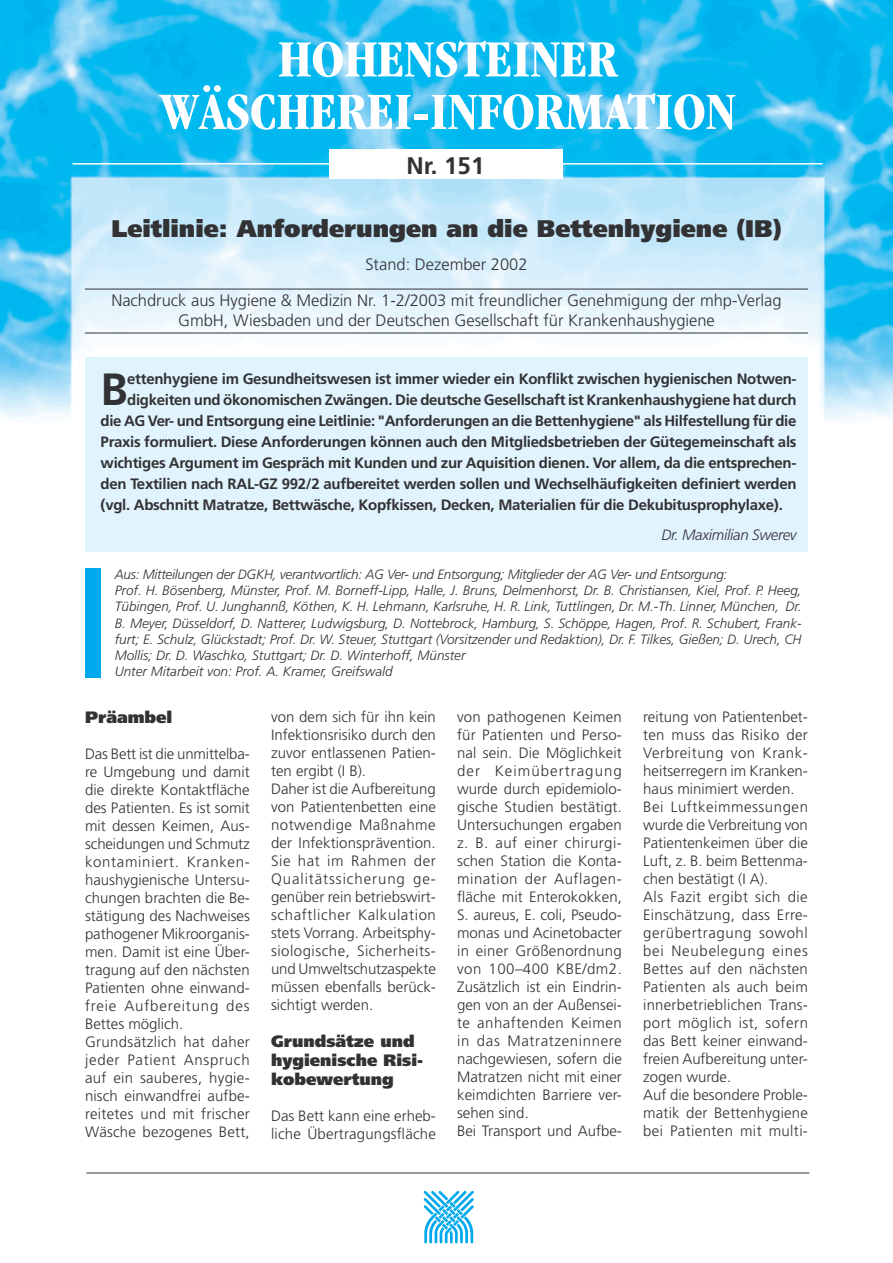
<style>
.page{position:relative;width:893px;height:1263px;background:#fff}
.page>*{position:absolute;margin:0;border:0;box-sizing:border-box;transform-origin:0 0}
.t1{font:700 condensed 54px/52.5px "Garamond";color:#fff;text-align:center}
.t2{font:700 45.15px "Frutiger";color:#323235}
.t3{font:900 24px "Frutiger";color:#323235}
.t4{font:700 24px "Frutiger";color:#323235}
.t5{font:300 16.5px/19.8px "Frutiger";color:#323235;text-align:center}
.t6{font:900 16.5px/18.8px "Frutiger";color:#323235}
.t7{font:300 15px/18px "Frutiger";color:#323235}
.t8{font:700 15px "Frutiger";letter-spacing:-.02em;color:#323235}
.t9{font:italic 300 15px "Frutiger";letter-spacing:-.02em;color:#323235}
.t10{font:italic 300 13.5px/16.2px "Frutiger";color:#323235}
</style>
<div class="page">
<img style="left:1px;top:0;width:892px;height:419px">
<hr style="left:73px;top:163px;width:750px;height:2px;background:#fff">
<div style="left:329px;top:150px;width:234px;height:29px;background:#fff"></div>
<hr style="left:86px;top:1172px;width:723px;height:1px;background:#323235">
<svg style="left:424px;top:1190px;width:50px;height:53px"></svg>
<hr style="left:85px;top:289px;width:723px;height:1px;background:#323235">
<hr style="left:85px;top:333px;width:723px;height:1px;background:#323235">
<div style="left:85px;top:357px;width:723px;height:194px;background:#e1f3fc"></div>
<div style="left:85px;top:568px;width:16px;height:109px;background:#00a9eb"></div>
<h1 class="t1" style="left:160px;top:33px;width:577px">HOHENSTEINER<br>WÄSCHEREI-INFORMATION</h1>
<h3 class="t4" style="left:406px;top:151px;width:79px">Nr. 151</h3>
<h3 class="t3" style="left:111px;top:214px;width:672px">Leitlinie: Anforderungen an die Bettenhygiene (IB)</h3>
<p class="t5" style="left:365px;top:254px;width:164px">Stand: Dezember 2002</p>
<p class="t5" style="left:111px;top:291px;width:672px">Nachdruck aus Hygiene &amp; Medizin Nr. 1-2/2003 mit freundlicher Genehmigung der mhp-Verlag<br>GmbH, Wiesbaden und der Deutschen Gesellschaft für Krankenhaushygiene</p>
<h2 class="t2" style="left:101px;top:363px;width:29px">B</h2>
<p class="t8" style="left:127px;top:370px;width:671px">ettenhygiene im Gesundheitswesen ist immer wieder ein Konflikt zwischen hygienischen Notwen-</p>
<p class="t8" style="left:127px;top:391px;width:671px">digkeiten und ökonomischen Zwängen. Die deutsche Gesellschaft ist Krankenhaushygiene hat durch</p>
<p class="t8" style="left:101px;top:412px;width:697px">die AG Ver- und Entsorgung eine Leitlinie: "Anforderungen an die Bettenhygiene" als Hilfestellung für die</p>
<p class="t8" style="left:101px;top:433px;width:697px">Praxis formuliert. Diese Anforderungen können auch den Mitgliedsbetrieben der Gütegemeinschaft als</p>
<p class="t8" style="left:101px;top:454px;width:697px">wichtiges Argument im Gespräch mit Kunden und zur Aquisition dienen. Vor allem, da die entsprechen-</p>
<p class="t8" style="left:101px;top:475px;width:697px">den Textilien nach RAL-GZ 992/2 aufbereitet werden sollen und Wechselhäufigkeiten definiert werden</p>
<p class="t8" style="left:101px;top:496px;width:684px">(vgl. Abschnitt Matratze, Bettwäsche, Kopfkissen, Decken, Materialien für die Dekubitusprophylaxe).</p>
<p class="t9" style="left:661px;top:526px;width:137px">Dr. Maximilian Swerev</p>
<p class="t10" style="left:115px;top:566px;width:688px">Aus: Mitteilungen der DGKH, verantwortlich: AG Ver- und Entsorgung; Mitglieder der AG Ver- und Entsorgung:<br>Prof. H. Bösenberg, Münster, Prof. M. Borneff-Lipp, Halle, J. Bruns, Delmenhorst, Dr. B. Christiansen, Kiel, Prof. P. Heeg, Tübingen, Prof. U. Junghannß, Köthen, K. H. Lehmann, Karlsruhe, H. R. Link, Tuttlingen, Dr. M.-Th. Linner, München, Dr.<br>B. Meyer, Düsseldorf, D. Natterer, Ludwigsburg, D. Nottebrock, Hamburg, S. Schöppe, Hagen, Prof. R. Schubert, Frank&shy;furt; E. Schulz, Glückstadt; Prof. Dr. W. Steuer, Stuttgart (Vorsitzender und Redaktion), Dr. F. Tilkes, Gießen; D. Urech, CH Mollis; Dr. D. Waschko, Stuttgart; Dr. D. Winterhoff, Münster<br>Unter Mitarbeit von: Prof. A. Kramer, Greifswald</p>
<p class="t6" style="left:85px;top:708px;width:89px">Präambel</p>
<p class="t7" style="left:85px;top:745px;width:166px">Das Bett ist die unmittelba&shy;re Umgebung und damit die direkte Kontaktfläche des Patienten. Es ist somit mit dessen Keimen, Aus&shy;scheidungen und Schmutz kontaminiert. Kranken&shy;haushygienische Untersu&shy;chungen brachten die Be&shy;stätigung des Nachweises pathogener Mikroorganis&shy;men. Damit ist eine Über&shy;tragung auf den nächsten<br>Patienten ohne einwand&shy;freie Aufbereitung des<br>Bettes möglich.<br>Grundsätzlich hat daher jeder Patient Anspruch auf ein sauberes, hygie&shy;nisch einwandfrei aufbe&shy;reitetes und mit frischer<br>Wäsche bezogenes Bett,</p>
<p class="t7" style="left:271px;top:708px;width:166px">von dem sich für ihn kein<br>Infektionsrisiko durch den zuvor entlassenen Patien&shy;ten ergibt (I B).<br>Daher ist die Aufbereitung von Patientenbetten eine notwendige Maßnahme der Infektionsprävention.<br>Sie hat im Rahmen der<br>Qualitätssicherung ge&shy;genüber rein betriebswirt&shy;schaftlicher Kalkulation stets Vorrang. Arbeitsphy&shy;siologische, Sicherheits&shy;und Umweltschutzaspekte müssen ebenfalls berück&shy;sichtigt werden.</p>
<p class="t6" style="left:271px;top:1032px;width:154px">Grundsätze und hygienische Risi&shy;kobewertung</p>
<p class="t7" style="left:271px;top:1106px;width:166px">Das Bett kann eine erheb&shy;liche Übertragungsfläche</p>
<p class="t7" style="left:457px;top:708px;width:166px">von pathogenen Keimen für Patienten und Perso&shy;nal sein. Die Möglichkeit der Keimübertragung wurde durch epidemiolo&shy;gische Studien bestätigt.<br>Untersuchungen ergaben z. B. auf einer chirurgi&shy;schen Station die Konta&shy;mination der Auflagen&shy;fläche mit Enterokokken,<br>S. aureus, E. coli, Pseudo&shy;monas und Acinetobacter in einer Größenordnung von 100–400 KBE/dm2.<br>Zusätzlich ist ein Eindrin&shy;gen von an der Außensei&shy;te anhaftenden Keimen in das Matratzeninnere nachgewiesen, sofern die<br>Matratzen nicht mit einer keimdichten Barriere ver&shy;sehen sind.<br>Bei Transport und Aufbe-</p>
<p class="t7" style="left:643px;top:708px;width:166px">reitung von Patientenbet&shy;ten muss das Risiko der<br>Verbreitung von Krank&shy;heitserregern im Kranken&shy;haus minimiert werden.<br>Bei Luftkeimmessungen wurde die Verbreitung von<br>Patientenkeimen über die<br>Luft, z. B. beim Bettenma&shy;chen bestätigt (I A).<br>Als Fazit ergibt sich die<br>Einschätzung, dass Erre&shy;gerübertragung sowohl bei Neubelegung eines<br>Bettes auf den nächsten<br>Patienten als auch beim innerbetrieblichen Trans&shy;port möglich ist, sofern das Bett keiner einwand&shy;freien Aufbereitung unter&shy;zogen wurde.<br>Auf die besondere Proble&shy;matik der Bettenhygiene bei Patienten mit multi-</p>
</div>
